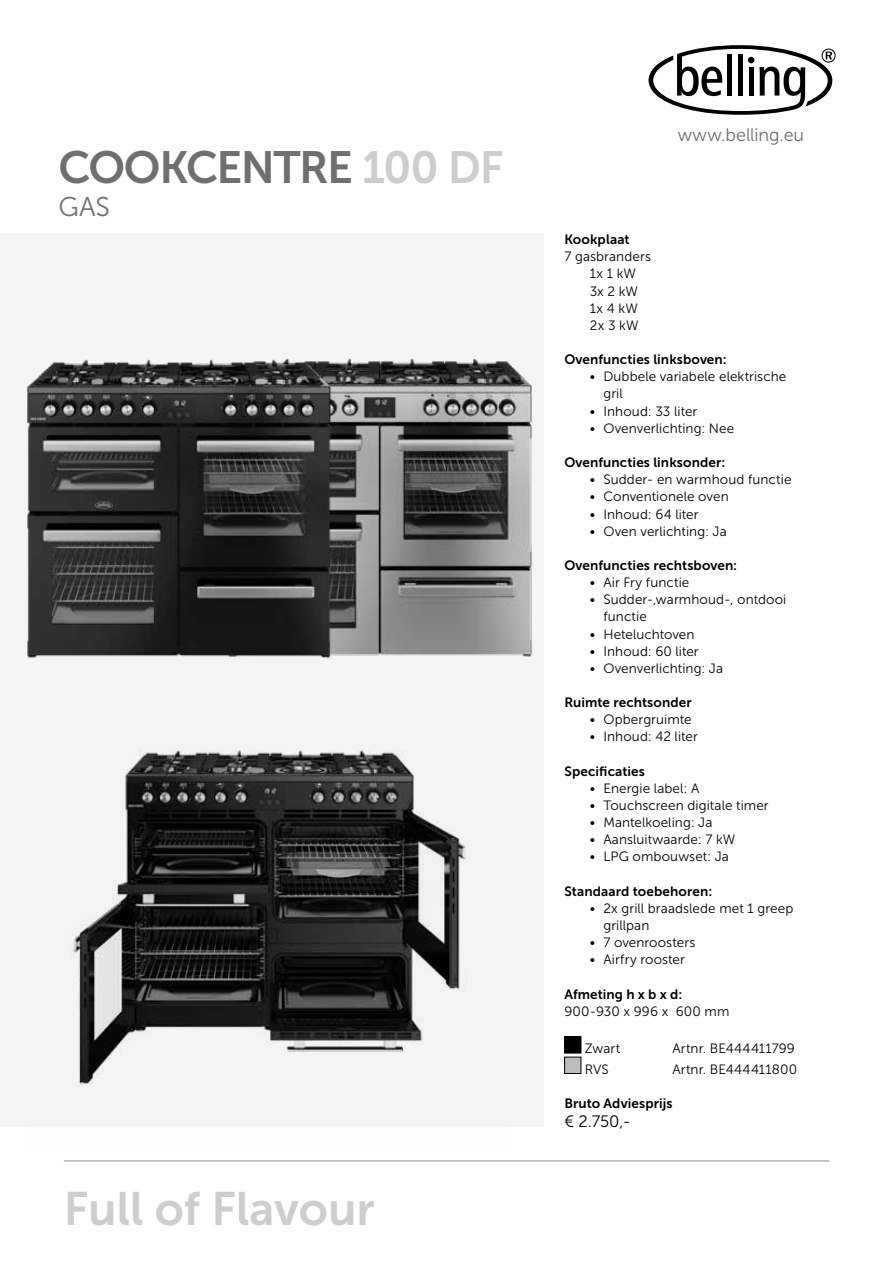
<style>
.page{position:relative;width:893px;height:1263px;background:#fff}
.page>*{position:absolute;margin:0;border:0;box-sizing:border-box;transform-origin:0 0}
.t1{font:46.8px "Museo Sans 700";color:#cbcecb}
.t2{font:45px "Museo Sans 700";letter-spacing:-.03em;color:#6f706e}
.t3{font:27px "Museo Sans 300";color:#6f706e}
.t4{font:18px "Museo Sans 300";color:#6f706e}
.t5{font:16.5px "Museo Sans 300";color:#000}
.t6{font:13.5px/17.1px "Museo Sans 300";letter-spacing:.005em;color:#000}
.t7{font:13.5px "Museo Sans 700";letter-spacing:.01em;color:#000}
.s1{color:#cbcecb}
</style>
<div class="page">
<div style="left:0;top:234px;width:543px;height:893px;background:#f5f5f5"></div>
<img style="left:71px;top:750px;width:396px;height:336px">
<hr style="left:64px;top:1160px;width:765px;height:2px;background:#b4b2b0">
<svg style="left:649px;top:45px;width:187px;height:70px"></svg>
<img style="left:377px;top:358px;width:155px;height:299px">
<img style="left:27px;top:358px;width:350px;height:301px">
<div style="left:565px;top:1037px;width:16px;height:16px;background:#010101"></div>
<div style="left:564px;top:1036px;width:17px;height:17px;border:1px solid #000"></div>
<div style="left:565px;top:1057px;width:16px;height:16px;background:#bdbdbd"></div>
<div style="left:564px;top:1057px;width:17px;height:17px;border:1px solid #000"></div>
<h2 class="t2" style="left:58px;top:143px;width:447px">COOKCENTRE <span class="s1">100 DF</span></h2>
<h3 class="t3" style="left:58px;top:192px;width:53px">GAS</h3>
<h1 class="t1" style="left:64px;top:1182px;width:313px">Full of Flavour</h1>
<h3 class="t4" style="left:678px;top:125px;width:128px">www.belling.eu</h3>
<p class="t7" style="left:564px;top:232px;width:67px">Kookplaat</p>
<p class="t6" style="left:590px;top:248px;width:63px;text-indent:-26px">7 gasbranders<br>1x 1 kW<br>3x 2 kW<br>1x 4 kW<br>2x 3 kW</p>
<p class="t7" style="left:564px;top:352px;width:164px">Ovenfuncties linksboven:</p>
<p class="t6" style="left:603px;top:368px;width:184px;text-indent:-14px">• Dubbele variabele elektrische gril</p>
<p class="t6" style="left:590px;top:402px;width:109px">• Inhoud: 33 liter</p>
<p class="t6" style="left:590px;top:420px;width:146px">• Ovenverlichting: Nee</p>
<p class="t7" style="left:564px;top:455px;width:162px">Ovenfuncties linksonder:</p>
<p class="t6" style="left:590px;top:471px;width:203px">• Sudder- en warmhoud functie</p>
<p class="t6" style="left:590px;top:488px;width:140px">• Conventionele oven</p>
<p class="t6" style="left:590px;top:505px;width:110px">• Inhoud: 64 liter</p>
<p class="t6" style="left:590px;top:522px;width:138px">• Oven verlichting: Ja</p>
<p class="t7" style="left:564px;top:558px;width:174px">Ovenfuncties rechtsboven:</p>
<p class="t6" style="left:590px;top:574px;width:101px">• Air Fry functie</p>
<p class="t6" style="left:603px;top:591px;width:185px;text-indent:-14px">• Sudder-,warmhoud-, ontdooi functie</p>
<p class="t6" style="left:590px;top:625px;width:106px">• Heteluchtoven</p>
<p class="t6" style="left:590px;top:643px;width:110px">• Inhoud: 60 liter</p>
<p class="t6" style="left:590px;top:660px;width:135px">• Ovenverlichting: Ja</p>
<p class="t7" style="left:564px;top:695px;width:129px">Ruimte rechtsonder</p>
<p class="t6" style="left:590px;top:711px;width:103px">• Opbergruimte</p>
<p class="t6" style="left:590px;top:728px;width:109px">• Inhoud: 42 liter</p>
<p class="t7" style="left:564px;top:763px;width:82px">Specificaties</p>
<p class="t6" style="left:590px;top:780px;width:111px">• Energie label: A</p>
<p class="t6" style="left:590px;top:797px;width:180px">• Touchscreen digitale timer</p>
<p class="t6" style="left:590px;top:814px;width:124px">• Mantelkoeling: Ja</p>
<p class="t6" style="left:590px;top:831px;width:147px">• Aansluitwaarde: 7 kW</p>
<p class="t6" style="left:590px;top:848px;width:141px">• LPG ombouwset: Ja</p>
<p class="t7" style="left:564px;top:883px;width:149px">Standaard toebehoren:</p>
<p class="t6" style="left:603px;top:900px;width:191px;text-indent:-14px">• 2x grill braadslede met 1 greep grillpan</p>
<p class="t6" style="left:590px;top:934px;width:107px">• 7 ovenroosters</p>
<p class="t6" style="left:590px;top:951px;width:97px">• Airfry rooster</p>
<p class="t7" style="left:564px;top:986px;width:119px">Afmeting h x b x d:</p>
<p class="t6" style="left:564px;top:1003px;width:166px">900-930 x 996 x 600 mm</p>
<p class="t6" style="left:585px;top:1040px;width:37px">Zwart</p>
<p class="t6" style="left:672px;top:1040px;width:124px">Artnr. BE444411799</p>
<p class="t6" style="left:585px;top:1060px;width:26px">RVS</p>
<p class="t6" style="left:672px;top:1060px;width:126px">Artnr. BE444411800</p>
<p class="t7" style="left:564px;top:1096px;width:110px">Bruto Adviesprijs</p>
<p class="t5" style="left:564px;top:1112px;width:68px">€ 2.750,-</p>
</div>
